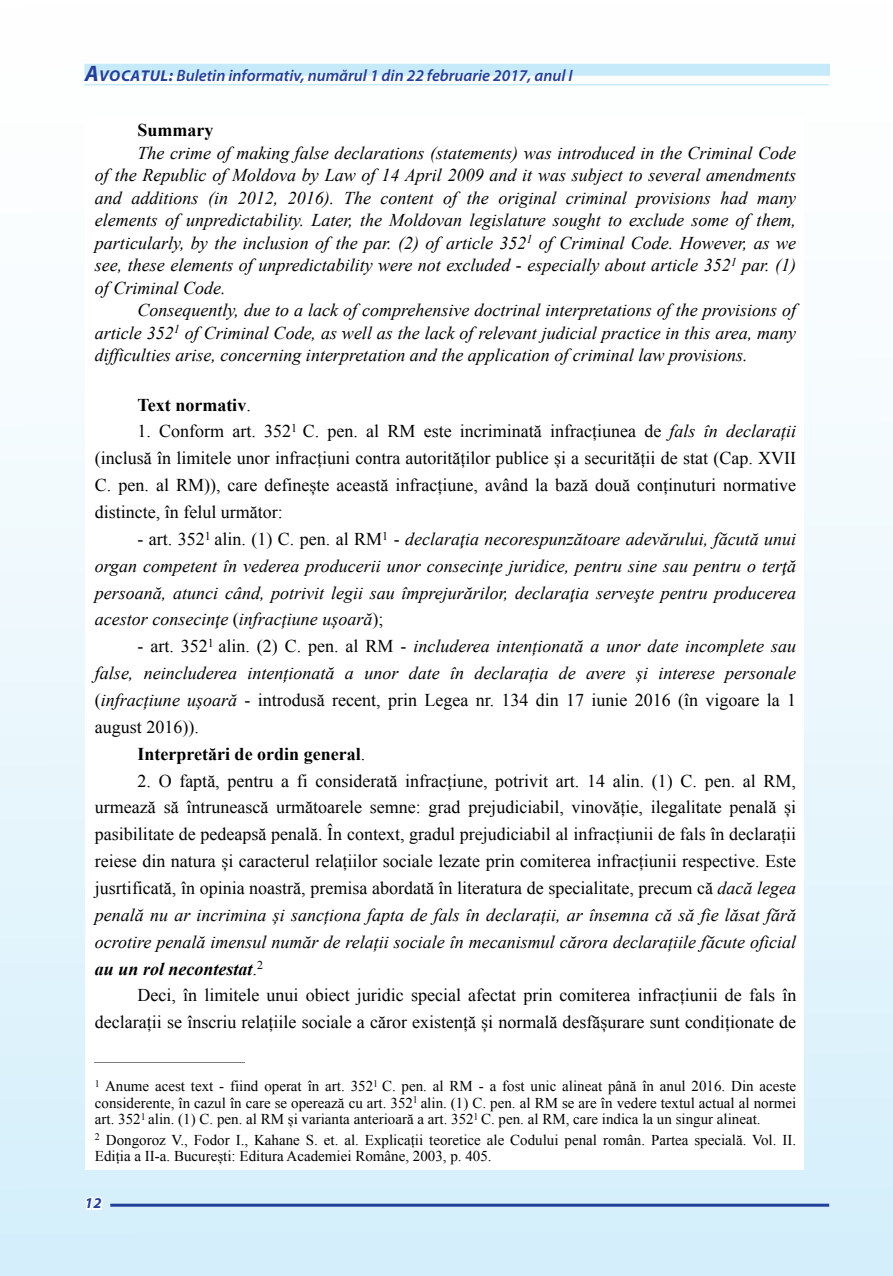
<style>
.page{position:relative;width:893px;height:1276px;background:#fff}
.page>*{position:absolute;margin:0;border:0;box-sizing:border-box;transform-origin:0 0}
.t1{font:italic 18px/22.5px "Times New Roman";color:#000;text-align:justify}
.t2{font:18px/26.8px "Times New Roman";color:#000;text-align:justify}
.t3{font:700 18px "Times New Roman";color:#000}
.t4{font:italic 600 16.5px "Myriad Pro";color:#223f99}
.t5{font:15px/16.5px "Times New Roman";color:#000}
.t6{font:italic 700 15px "Myriad Pro";color:#223f99}
.t7{font:12px "Times New Roman";color:#000}
.t8{font:10.05px "Times New Roman";color:#000}
.s1{font-weight:700;font-size:22.5px;color:#fff}
.s2{font-weight:700;font-size:15.75px;color:#fff}
.s3{font-weight:700;font-size:15.75px}
.s4{font-weight:700;color:#fff}
.s5{font-weight:400}
.s6{font-style:italic}
.s7{font-style:normal}
.s8{font-weight:700;font-style:italic}
</style>
<div class="page">
<div style="left:0;top:0;width:893px;height:1276px;background:linear-gradient(to bottom,#fff,#d5effb)"></div>
<svg style="left:84px;top:1195px;width:20px;height:16px"></svg>
<hr style="left:110px;top:1203px;width:719px;height:3px;background:#223f99">
<div style="left:84px;top:64px;width:746px;height:12px;background:#c6eafa"></div>
<hr style="left:84px;top:84px;width:745px;height:1px;background:#c6eafa">
<hr style="left:892px;top:0;width:1px;height:1276px;background:#d4effb">
<div style="left:85px;top:117px;width:719px;height:1052px;background:#fff"></div>
<hr style="left:95px;top:1062px;width:150px;height:1px;background:#7b7d80">
<p class="t4" style="left:84px;top:65px;width:490px"><span class="s1">A</span><span class="s2">VOC</span><span class="s3">A</span><span class="s2">TUL</span><span class="s4">:</span> Buletin informativ, numărul 1 din 22 februarie 2017, anul I</p>
<p class="t3" style="left:138px;top:118px;width:77px">Summary</p>
<p class="t1" style="left:95px;top:141px;width:703px;text-indent:43px">The crime of making false declarations (statements) was introduced in the Criminal Code of the Republic of Moldova by Law of 14 April 2009 and it was subject to several amendments and additions (in 2012, 2016). The content of the original criminal provisions had many elements of unpredictability. Later, the Moldovan legislature sought to exclude some of them, particularly, by the inclusion of the par. (2) of article 352<sup>1</sup> of Criminal Code. However, as we see, these elements of unpredictability were not excluded - especially about article 352<sup>1</sup> par. (1) of Criminal Code.</p>
<p class="t1" style="left:95px;top:298px;width:703px;text-indent:43px">Consequently, due to a lack of comprehensive doctrinal interpretations of the provisions of article 352<sup>1</sup> of Criminal Code, as well as the lack of relevant judicial practice in this area, many difficulties arise, concerning interpretation and the application of criminal law provisions.</p>
<p class="t3" style="left:137px;top:392px;width:115px">Text normativ<span class="s5">.</span></p>
<p class="t2" style="left:95px;top:418px;width:703px;text-indent:43px">1. Conform art. 352<sup>1</sup> C. pen. al RM este incriminată infracțiunea de <span class="s6">fals în declarații </span>(inclusă în limitele unor infracțiuni contra autorităților publice și a securității de stat (Cap. XVII C. pen. al RM)), care definește această infracțiune, având la bază două conținuturi normative distincte, în felul următor:</p>
<p class="t1" style="left:137px;top:527px;width:660px"><span class="s7">- art. 352</span><sup>1</sup> <span class="s7">alin. (1) C. pen. al RM -</span> declaraţia necorespunzătoare adevărului, făcută unui</p>
<p class="t7" style="left:382px;top:527px;width:8px">1</p>
<p class="t1" style="left:95px;top:552px;width:703px;line-height:26.8px">organ competent în vederea producerii unor consecinţe juridice, pentru sine sau pentru o terţă persoană, atunci când, potrivit legii sau împrejurărilor, declaraţia serveşte pentru producerea acestor consecinţe <span class="s7">(</span>infracțiune ușoară<span class="s7">);</span></p>
<p class="t1" style="left:137px;top:634px;width:660px"><span class="s7">- art. 352</span><sup>1</sup> <span class="s7">alin. (2) C. pen. al RM -</span> includerea intenționată a unor date incomplete sau</p>
<p class="t1" style="left:95px;top:661px;width:703px">false, neincluderea intenționată a unor date în declarația de avere și interese personale</p>
<p class="t2" style="left:95px;top:686px;width:703px">(<span class="s6">infracțiune ușoară</span> - introdusă recent, prin Legea nr. 134 din 17 iunie 2016 (în vigoare la 1</p>
<p class="t2" style="left:95px;top:713px;width:105px">august 2016)).</p>
<p class="t3" style="left:137px;top:741px;width:229px">Interpretări de ordin general<span class="s5">.</span></p>
<p class="t2" style="left:95px;top:767px;width:703px;text-indent:43px">2. O faptă, pentru a fi considerată infracțiune, potrivit art. 14 alin. (1) C. pen. al RM, urmează să întrunească următoarele semne: grad prejudiciabil, vinovăție, ilegalitate penală și pasibilitate de pedeapsă penală. În context, gradul prejudiciabil al infracțiunii de fals în declarații reiese din natura și caracterul relațiilor sociale lezate prin comiterea infracțiunii respective. Este jusrtificată, în opinia noastră, premisa abordată în literatura de specialitate, precum că <span class="s6">dacă legea penală nu ar incrimina și sancționa fapta de fals în declarații, ar însemna că să fie lăsat fără ocrotire penală imensul număr de relații sociale în mecanismul cărora declarațiile făcute oficial </span><span class="s8">au un rol necontestat</span>.<sup>2</sup></p>
<p class="t2" style="left:95px;top:981px;width:703px;text-align:right">Deci, în limitele unui obiect juridic special afectat prin comiterea infracțiunii de fals în declarații se înscriu relațiile sociale a căror existență și normală desfășurare sunt condiționate de</p>
<p class="t8" style="left:95px;top:1076px;width:7px">1</p>
<p class="t5" style="left:95px;top:1094px;width:703px">considerente, în cazul în care se operează cu art. 352<sup>1</sup> alin. (1) C. pen. al RM se are în vedere textul actual al normei art. 352<sup>1</sup> alin. (1) C. pen. al RM și varianta anterioară a art. 352<sup>1</sup> C. pen. al RM, care indica la un singur alineat.</p>
<p class="t5" style="left:106px;top:1131px;width:692px">Dongoroz V., Fodor I., Kahane S. et. al. Explicații teoretice ale Codului penal român. Partea specială. Vol. II.</p>
<p class="t5" style="left:105px;top:1077px;width:693px">Anume acest text - fiind operat în art. 352<sup>1</sup> C. pen. al RM - a fost unic alineat până în anul 2016. Din aceste</p>
<p class="t8" style="left:95px;top:1130px;width:7px">2</p>
<p class="t5" style="left:95px;top:1147px;width:398px">Ediția a II-a. București: Editura Academiei Române, 2003, p. 405.</p>
<p class="t6" style="left:85px;top:1193px;width:18px">12</p>
</div>
